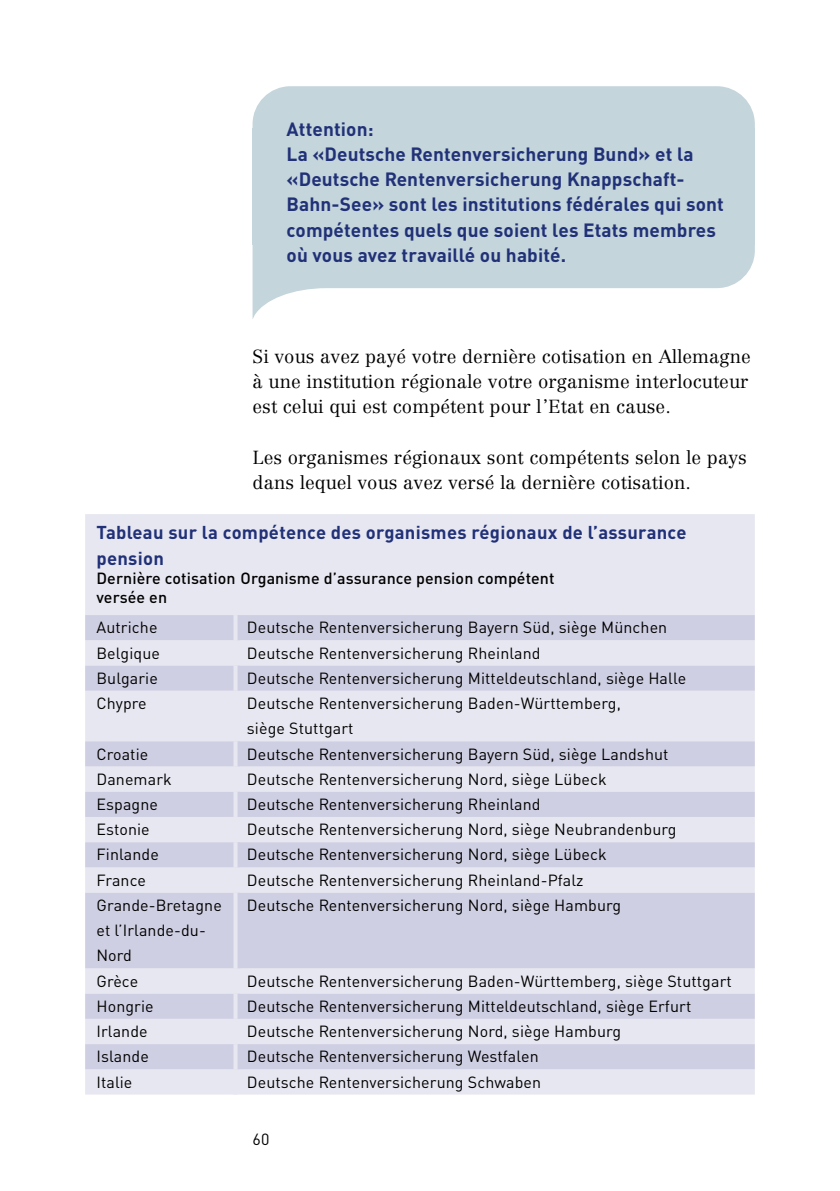
<style>
.page{position:relative;width:840px;height:1191px;background:#fff}
.page>*{position:absolute;margin:0;border:0;box-sizing:border-box;transform-origin:0 0}
.t1{font:700 19px/25.2px "DIN Pro";letter-spacing:.005em;color:#213178}
.t2{font:300 18.6px/25.2px "Centennial LT Pro";letter-spacing:.005em;color:#000}
.t3{font:700 18.4px/25.2px "DIN";letter-spacing:.015em;color:#213178}
.t4{font:16px/25.2px "DIN Pro";letter-spacing:.005em;color:#000}
.t5{font:500 16px/19.2px "DIN Pro";letter-spacing:.005em;color:#000}
</style>
<div class="page">
<svg style="left:252px;top:245px;width:502px;height:74px"></svg>
<div style="left:252px;top:86px;width:502px;height:43px;background:#c4d5db"></div>
<div style="left:252px;top:129px;width:502px;height:116px;background:#c4d5db"></div>
<div style="left:85px;top:514px;width:669px;height:580px;background:#e7e7f1"></div>
<svg style="left:85px;top:615px;width:669px;height:454px;background:#d9d9e9"></svg>
<svg style="left:233px;top:615px;width:4px;height:25px"></svg>
<hr style="left:233px;top:640px;width:4px;height:25px;background:#e7e7f1">
<svg style="left:233px;top:665px;width:4px;height:26px"></svg>
<hr style="left:233px;top:691px;width:4px;height:50px;background:#e7e7f1">
<svg style="left:233px;top:741px;width:4px;height:25px"></svg>
<hr style="left:233px;top:766px;width:4px;height:25px;background:#e7e7f1">
<svg style="left:233px;top:791px;width:4px;height:26px"></svg>
<hr style="left:233px;top:817px;width:4px;height:25px;background:#e7e7f1">
<svg style="left:233px;top:842px;width:4px;height:25px"></svg>
<hr style="left:233px;top:867px;width:4px;height:25px;background:#e7e7f1">
<svg style="left:233px;top:892px;width:4px;height:76px"></svg>
<hr style="left:233px;top:968px;width:4px;height:25px;background:#e7e7f1">
<svg style="left:233px;top:993px;width:4px;height:25px"></svg>
<hr style="left:233px;top:1018px;width:4px;height:26px;background:#e7e7f1">
<svg style="left:233px;top:1044px;width:4px;height:25px"></svg>
<hr style="left:233px;top:1069px;width:4px;height:25px;background:#e7e7f1">
<p class="t1" style="left:286px;top:114px;width:438px">Attention:<br>La «Deutsche Rentenversicherung Bund» et la «Deutsche Rentenversicherung Knappschaft-Bahn-See» sont les institutions fédérales qui sont compétentes quels que soient les Etats membres où vous avez travaillé ou habité.</p>
<p class="t2" style="left:252px;top:343px;width:499px">Si vous avez payé votre dernière cotisation en Allemagne à une institution régionale votre organisme interlocuteur est celui qui est compétent pour l’Etat en cause.</p>
<p class="t2" style="left:252px;top:444px;width:495px">Les organismes régionaux sont compétents selon le pays dans lequel vous avez versé la dernière cotisation.</p>
<p class="t3" style="left:96px;top:519px;width:591px">Tableau sur la compétence des organismes régionaux de l’assurance pension</p>
<p class="t5" style="left:96px;top:566px;width:459px">Dernière cotisation Organisme d’assurance pension compétent versée en</p>
<p class="t4" style="left:96px;top:613px;width:62px">Autriche</p>
<p class="t4" style="left:247px;top:613px;width:421px">Deutsche Rentenversicherung Bayern Süd, siège München</p>
<p class="t4" style="left:96px;top:638px;width:65px">Belgique</p>
<p class="t4" style="left:247px;top:638px;width:295px">Deutsche Rentenversicherung Rheinland</p>
<p class="t4" style="left:96px;top:664px;width:63px">Bulgarie</p>
<p class="t4" style="left:247px;top:664px;width:440px">Deutsche Rentenversicherung Mitteldeutschland, siège Halle</p>
<p class="t4" style="left:96px;top:689px;width:52px">Chypre</p>
<p class="t4" style="left:247px;top:689px;width:375px">Deutsche Rentenversicherung Baden-Württemberg, siège Stuttgart</p>
<p class="t4" style="left:96px;top:739px;width:53px">Croatie</p>
<p class="t4" style="left:247px;top:739px;width:423px">Deutsche Rentenversicherung Bayern Süd, siège Landshut</p>
<p class="t4" style="left:96px;top:765px;width:77px">Danemark</p>
<p class="t4" style="left:247px;top:765px;width:361px">Deutsche Rentenversicherung Nord, siège Lübeck</p>
<p class="t4" style="left:96px;top:790px;width:63px">Espagne</p>
<p class="t4" style="left:247px;top:790px;width:295px">Deutsche Rentenversicherung Rheinland</p>
<p class="t4" style="left:96px;top:815px;width:55px">Estonie</p>
<p class="t4" style="left:247px;top:815px;width:431px">Deutsche Rentenversicherung Nord, siège Neubrandenburg</p>
<p class="t4" style="left:96px;top:840px;width:64px">Finlande</p>
<p class="t4" style="left:247px;top:840px;width:361px">Deutsche Rentenversicherung Nord, siège Lübeck</p>
<p class="t4" style="left:96px;top:865px;width:51px">France</p>
<p class="t4" style="left:247px;top:865px;width:338px">Deutsche Rentenversicherung Rheinland-Pfalz</p>
<p class="t4" style="left:96px;top:891px;width:127px">Grande-Bretagne et l’Irlande-du-<br>Nord</p>
<p class="t4" style="left:247px;top:891px;width:376px">Deutsche Rentenversicherung Nord, siège Hamburg</p>
<p class="t4" style="left:96px;top:966px;width:43px">Grèce</p>
<p class="t4" style="left:247px;top:966px;width:486px">Deutsche Rentenversicherung Baden-Württemberg, siège Stuttgart</p>
<p class="t4" style="left:96px;top:992px;width:59px">Hongrie</p>
<p class="t4" style="left:247px;top:992px;width:446px">Deutsche Rentenversicherung Mitteldeutschland, siège Erfurt</p>
<p class="t4" style="left:96px;top:1017px;width:53px">Irlande</p>
<p class="t4" style="left:247px;top:1017px;width:376px">Deutsche Rentenversicherung Nord, siège Hamburg</p>
<p class="t4" style="left:96px;top:1042px;width:54px">Islande</p>
<p class="t4" style="left:247px;top:1042px;width:293px">Deutsche Rentenversicherung Westfalen</p>
<p class="t4" style="left:96px;top:1067px;width:37px">Italie</p>
<p class="t4" style="left:247px;top:1067px;width:295px">Deutsche Rentenversicherung Schwaben</p>
<p class="t4" style="left:252px;top:1125px;width:18px">60</p>
</div>
